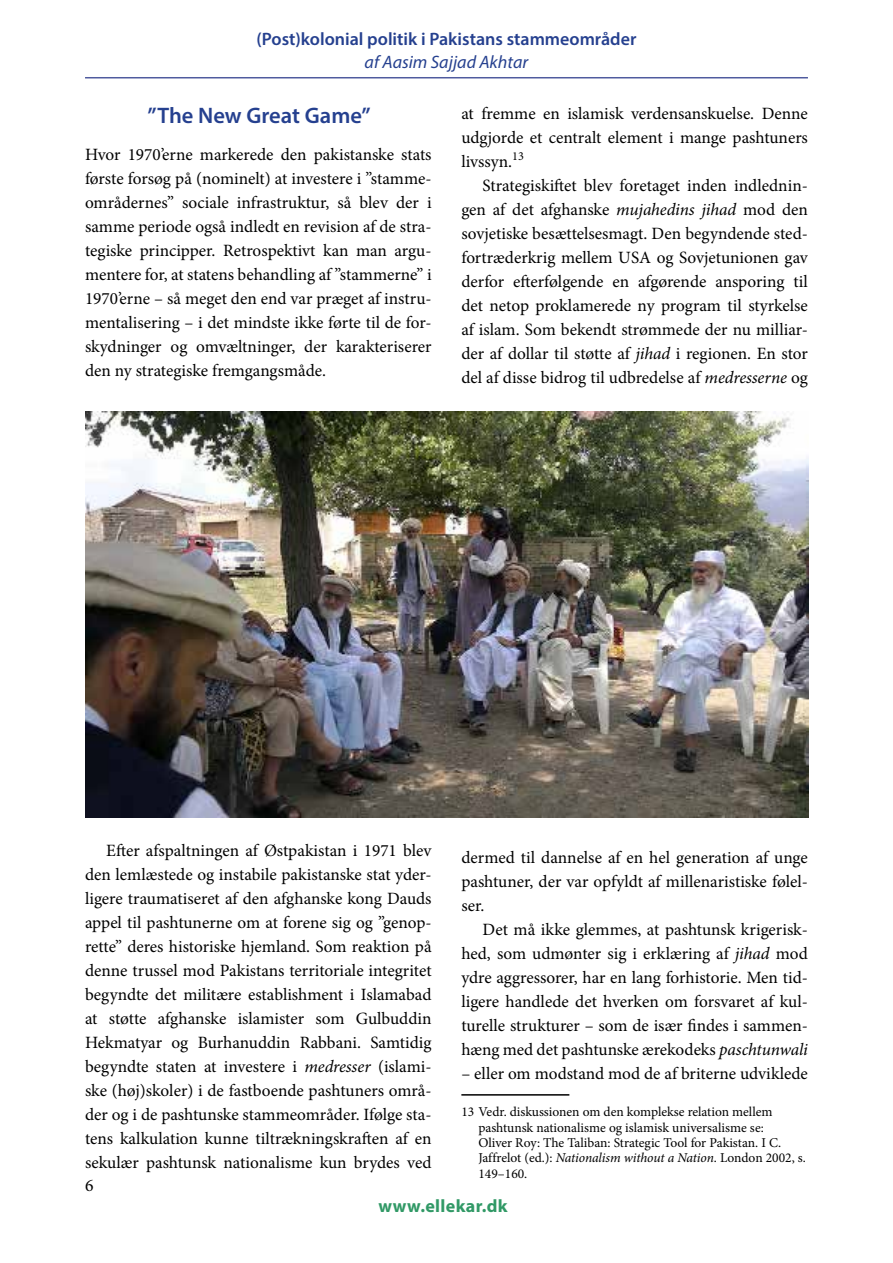
<style>
.page{position:relative;width:893px;height:1263px;background:#fff}
.page>*{position:absolute;margin:0;border:0;box-sizing:border-box;transform-origin:0 0}
.t1{font:600 22.5px "Myriad Pro";color:#25408f}
.t2{font:600 18px "Myriad Pro";color:#25408f}
.t3{font:italic 18px "Myriad Pro";color:#25408f}
.t4{font:700 18px "Myriad Pro";letter-spacing:.02em;color:#319966}
.t5{font:17.7px "Minion Pro";color:#000}
.t6{font:17.25px/24px "Minion Pro";color:#000;text-align:justify}
.t7{font:13.5px/15.5px "Minion Pro";letter-spacing:-.005em;color:#000}
.s1{font-style:italic}
</style>
<div class="page">
<hr style="left:85px;top:77px;width:723px;height:1px;background:#4f5b9e">
<hr style="left:461px;top:1094px;width:108px;height:1px;background:#000">
<img style="left:85px;top:412px;width:723px;height:405px">
<p class="t2" style="left:256px;top:28px;width:381px">(Post)kolonial politik i Pakistans stammeområder</p>
<p class="t3" style="left:365px;top:51px;width:165px">af Aasim Sajjad Akhtar</p>
<h1 class="t1" style="left:148px;top:101px;width:225px">”The New Great Game”</h1>
<p class="t6" style="left:85px;top:143px;width:348px">Hvor 1970’erne markerede den pakistanske stats første forsøg på (nominelt) at investere i ”stamme&shy;områdernes” sociale infrastruktur, så blev der i samme periode også indledt en revision af de stra&shy;tegiske principper. Retrospektivt kan man argu&shy;mentere for, at statens behandling af ”stammerne” i 1970’erne – så meget den end var præget af instru&shy;mentalisering – i det mindste ikke førte til de for&shy;skydninger og omvæltninger, der karakteriserer den ny strategiske fremgangsmåde.</p>
<p class="t6" style="left:461px;top:101px;width:348px">at fremme en islamisk verdensanskuelse. Denne udgjorde et centralt element i mange pashtuners livssyn.<sup>13</sup></p>
<p class="t6" style="left:461px;top:173px;width:348px;text-indent:21px">Strategiskiftet blev foretaget inden indlednin&shy;gen af det afghanske <span class="s1">mujahedins jihad</span> mod den sovjetiske besættelsesmagt. Den begyndende sted&shy;fortræderkrig mellem USA og Sovjetunionen gav derfor efterfølgende en afgørende ansporing til det netop proklamerede ny program til styrkelse af islam. Som bekendt strømmede der nu milliar&shy;der af dollar til støtte af <span class="s1">jihad</span> i regionen. En stor del af disse bidrog til udbredelse af <span class="s1">medresserne</span> og</p>
<p class="t6" style="left:85px;top:838px;width:348px;text-indent:21px">Efter afspaltningen af Østpakistan i 1971 blev den lemlæstede og instabile pakistanske stat yder&shy;ligere traumatiseret af den afghanske kong Dauds appel til pashtunerne om at forene sig og ”genop&shy;rette” deres historiske hjemland. Som reaktion på denne trussel mod Pakistans territoriale integritet begyndte det militære establishment i Islamabad at støtte afghanske islamister som Gulbuddin Hekmatyar og Burhanuddin Rabbani. Samtidig begyndte staten at investere i <span class="s1">medresser</span> (islami&shy;ske (høj)skoler) i de fastboende pashtuners områ&shy;der og i de pashtunske stammeområder. Ifølge sta&shy;tens kalkulation kunne tiltrækningskraften af en sekulær pashtunsk nationalisme kun brydes ved</p>
<p class="t5" style="left:85px;top:1173px;width:10px">6</p>
<p class="t6" style="left:461px;top:845px;width:348px">dermed til dannelse af en hel generation af unge pashtuner, der var opfyldt af millenaristiske følel&shy;ser.</p>
<p class="t6" style="left:461px;top:917px;width:348px;text-indent:21px">Det må ikke glemmes, at pashtunsk krigerisk&shy;hed, som udmønter sig i erklæring af <span class="s1">jihad</span> mod ydre aggressorer, har en lang forhistorie. Men tid&shy;ligere handlede det hverken om forsvaret af kul&shy;turelle strukturer – som de især findes i sammen&shy;hæng med det pashtunske ærekodeks <span class="s1">paschtunwali</span></p>
<p class="t6" style="left:461px;top:1061px;width:348px">– eller om modstand mod de af briterne udviklede</p>
<p class="t7" style="left:478px;top:1104px;width:329px;text-indent:-17px">13 Vedr. diskussionen om den komplekse relation mellem pashtunsk nationalisme og islamisk universalisme se:<br>Oliver Roy: The Taliban: Strategic Tool for Pakistan. I C.<br>Jaffrelot (ed.): <span class="s1">Nationalism without a Nation</span>. London 2002, s.<br>149–160.</p>
<p class="t4" style="left:378px;top:1194px;width:131px">www.ellekar.dk</p>
</div>
